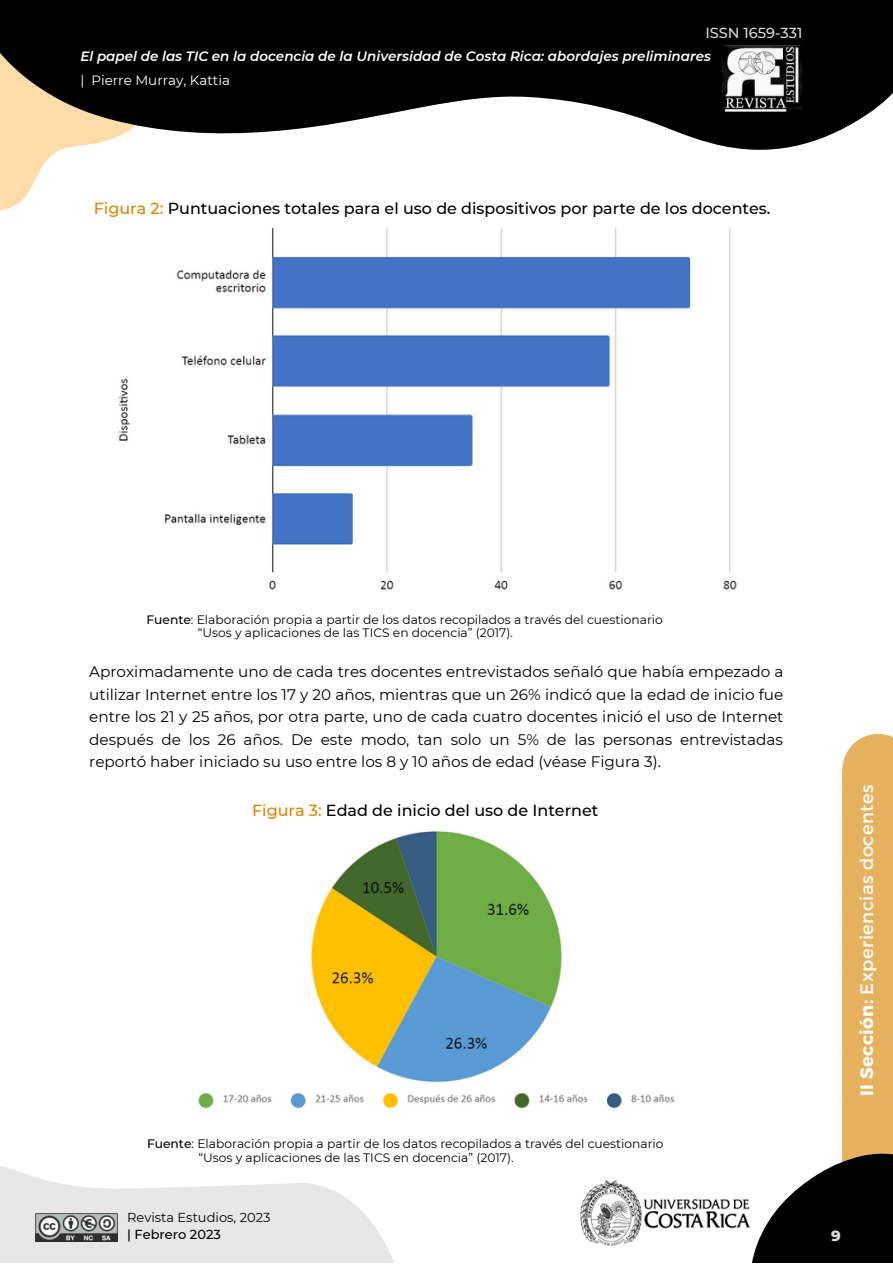
<style>
.page{position:relative;width:893px;height:1264px;background:#fff}
.page>*{position:absolute;margin:0;border:0;box-sizing:border-box;transform-origin:0 0}
.t1{font:18px "Montserrat";letter-spacing:.025em;color:#fff}
.t2{font:500 15.9px "Montserrat";color:#000}
.t3{font:15.3px/22.5px "Montserrat";color:#000;text-align:justify}
.t4{font:800 15px "Montserrat";color:#d9d9d9}
.t5{font:500 14.55px "Montserrat";color:#d9d9d9}
.t6{font:italic 600 13.5px "Montserrat";color:#fff}
.t7{font:13.5px "Montserrat";color:#fff}
.t8{font:13.05px "Montserrat";color:#000}
.t9{font:500 13.05px "Montserrat";color:#000}
.t10{font:12.3px/13.2px "Montserrat";color:#000}
.s1{color:#da8600}
.s2{font-weight:500}
.s3{font-weight:700}
</style>
<div class="page">
<svg style="left:0;top:0;width:892px;height:211px;fill:#000"></svg>
<div style="left:842px;top:770px;width:50px;height:492px;background:#e7b25d"></div>
<svg style="left:842px;top:734px;width:50px;height:36px"></svg>
<svg style="left:752px;top:1153px;width:140px;height:109px;fill:#000"></svg>
<svg style="left:0;top:1166px;width:394px;height:96px;fill:#e7e7e7"></svg>
<img style="left:35px;top:1213px;width:82px;height:28px">
<img style="left:722px;top:45px;width:79px;height:71px">
<img style="left:580px;top:1180px;width:170px;height:66px">
<img style="left:98px;top:209px;width:651px;height:381px">
<img style="left:198px;top:831px;width:477px;height:278px">
<p class="t5" style="left:705px;top:24px;width:99px">ISSN 1659-331</p>
<p class="t6" style="left:80px;top:48px;width:632px">El papel de las TIC en la docencia de la Universidad de Costa Rica: abordajes preliminares</p>
<p class="t7" style="left:80px;top:72px;width:151px">| Pierre Murray, Kattia</p>
<p class="t2" style="left:94px;top:198px;width:678px"><span class="s1">Figura 2:</span> Puntuaciones totales para el uso de dispositivos por parte de los docentes.</p>
<p class="t10" style="left:198px;top:612px;width:466px;text-indent:-51px"><span class="s2">Fuente</span>: Elaboración propia a partir de los datos recopilados a través del cuestionario “Usos y aplicaciones de las TICS en docencia” (2017).</p>
<p class="t3" style="left:89px;top:660px;width:695px">Aproximadamente uno de cada tres docentes entrevistados señaló que había empezado a utilizar Internet entre los 17 y 20 años, mientras que un 26% indicó que la edad de inicio fue entre los 21 y 25 años, por otra parte, uno de cada cuatro docentes inició el uso de Internet después de los 26 años. De este modo, tan solo un 5% de las personas entrevistadas reportó haber iniciado su uso entre los 8 y 10 años de edad (véase Figura 3).</p>
<p class="t2" style="left:252px;top:800px;width:348px"><span class="s1">Figura 3:</span> Edad de inicio del uso de Internet</p>
<p class="t10" style="left:198px;top:1137px;width:466px;text-indent:-51px"><span class="s2">Fuente</span>: Elaboración propia a partir de los datos recopilados a través del cuestionario “Usos y aplicaciones de las TICS en docencia” (2017).</p>
<p class="t8" style="left:127px;top:1209px;width:145px">Revista Estudios, 2023</p>
<p class="t9" style="left:127px;top:1226px;width:95px">| Febrero 2023</p>
<p class="t1" style="left:855px;top:1096px;width:313px;rotate:-90deg"><span class="s3">II Sección:</span> Experiencias docentes</p>
<p class="t4" style="left:831px;top:1225px;width:11px">9</p>
</div>
